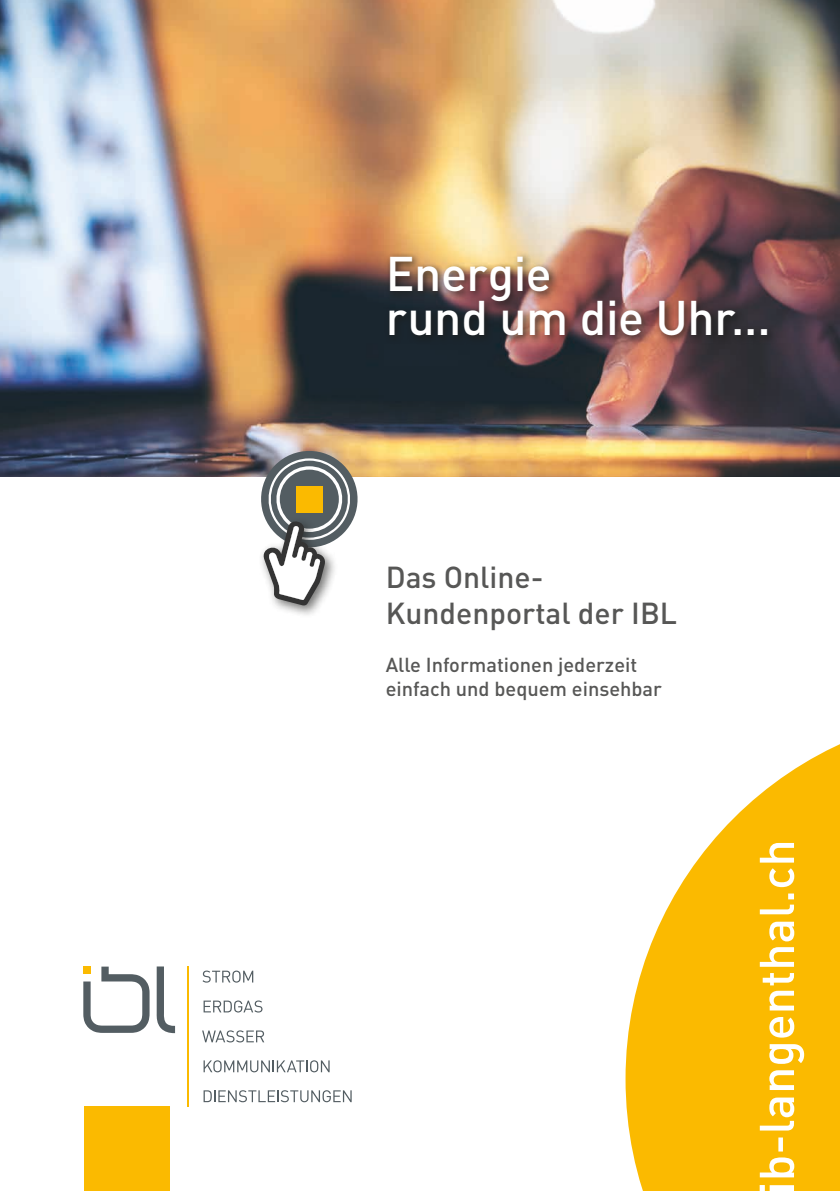
<style>
.page{position:relative;width:840px;height:1191px;background:#fff}
.page>*{position:absolute;margin:0;border:0;box-sizing:border-box;transform-origin:0 0}
.t1{font:500 48px/44px "DIN";letter-spacing:-.01em;color:#fff}
.t2{font:500 30px/36px "DIN";color:#575756}
.t3{font:500 20px/24px "DIN";color:#575756}
</style>
<div class="page">
<svg style="left:625px;top:744px;width:214px;height:447px;fill:#fbba00"></svg>
<img style="left:0;top:0;width:839px;height:476px">
<div style="left:84px;top:1106px;width:85px;height:85px;background:#fbba00"></div>
<svg style="left:156px;top:966px;width:19px;height:67px"></svg>
<svg style="left:83px;top:966px;width:66px;height:67px"></svg>
<div style="left:83px;top:966px;width:8px;height:8px;background:#fbba00"></div>
<svg style="left:202px;top:970px;width:51px;height:12px"></svg>
<svg style="left:203px;top:1000px;width:59px;height:12px"></svg>
<svg style="left:202px;top:1030px;width:62px;height:12px"></svg>
<svg style="left:203px;top:1060px;width:126px;height:12px"></svg>
<svg style="left:203px;top:1090px;width:148px;height:12px"></svg>
<hr style="left:187px;top:966px;width:2px;height:140px;background:#fbba00">
<div style="left:258px;top:516px;width:80px;height:102px;background:#1d1d1b;opacity:.6"></div>
<svg style="left:261px;top:451px;width:96px;height:154px"></svg>
<svg style="left:759px;top:843px;width:44px;height:348px"></svg>
<div style="left:385px;top:251px;width:391px;height:94px;background:#1d1d1b;opacity:.9"></div>
<h1 class="t1" style="left:385px;top:250px;width:386px">Energie<br>rund um die Uhr...</h1>
<h2 class="t2" style="left:385px;top:558px;width:293px">Das Online-<br>Kundenportal der IBL</h2>
<p class="t3" style="left:385px;top:652px;width:277px">Alle Informationen jederzeit einfach und bequem einsehbar</p>
</div>
